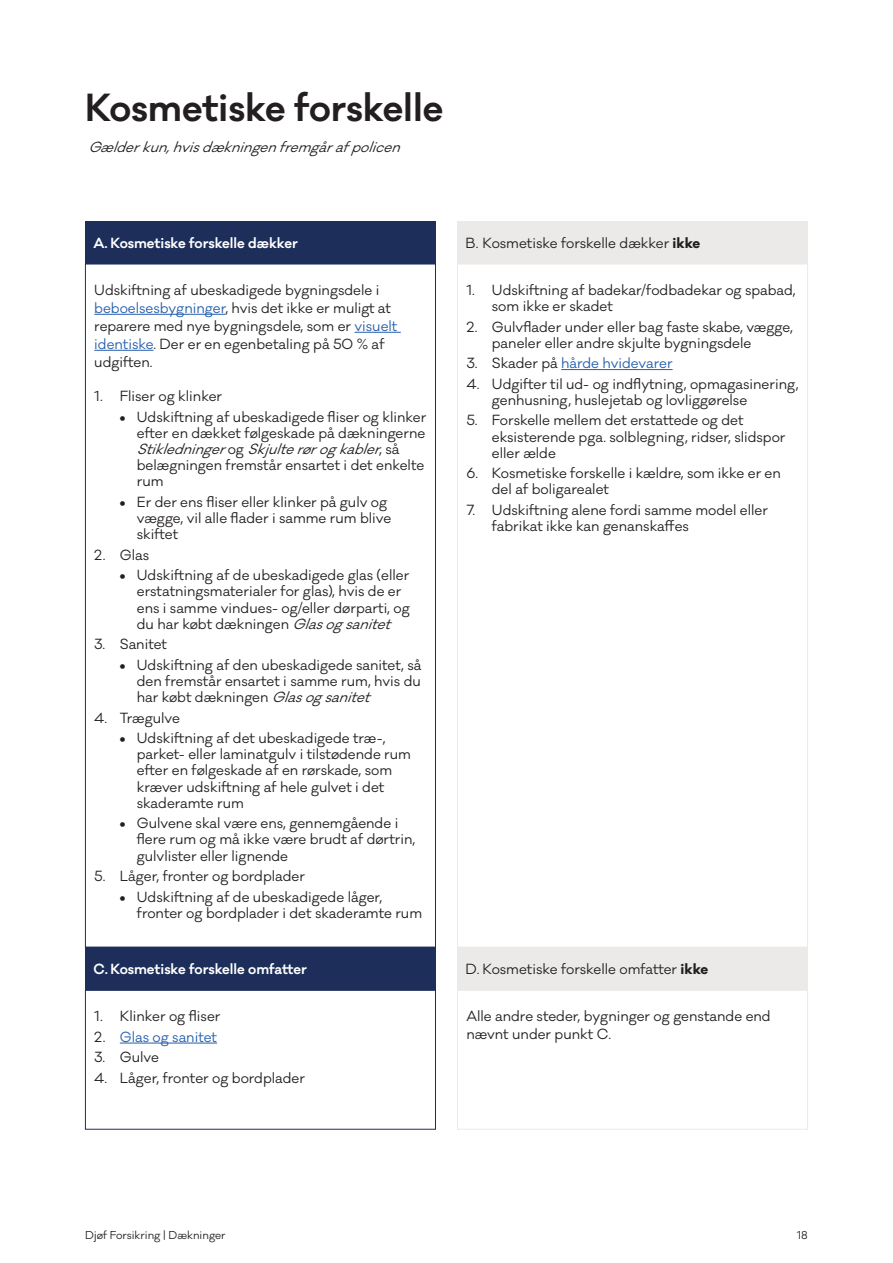
<style>
.page{position:relative;width:893px;height:1263px;background:#fff}
.page>*{position:absolute;margin:0;border:0;box-sizing:border-box;transform-origin:0 0}
.H3_Afsnitsoverskrift{font:600 36px "Galano Classic";color:#231f20}
.Brødtekst{font:13.5px/16.2px "Galano Classic";color:#231f20}
.Overskrift_Skema{font:13.5px "Galano Classic";color:#231f20}
.Overskrift_Skema_HVID{font:600 13.5px "Galano Classic";color:#fff}
.t1{font:13.5px "Galano Classic";color:#255fad}
.Brødtekst-2{font:italic 13.5px "Galano Classic";color:#231f20}
.Sidetal{font:10.5px "Galano Classic";color:#231f20}
.s1{font-weight:700}
.s2{color:#255fad}
.s3{font-style:italic}
.s4{color:#231f20}
</style>
<div class="page">
<hr style="left:120px;top:1043px;width:97px;height:1px;background:#255fad">
<div style="left:85px;top:990px;width:351px;height:139px;border:1px solid #1d2e5b"></div>
<div style="left:457px;top:990px;width:351px;height:139px;border:1px solid #eceae8"></div>
<hr style="left:561px;top:369px;width:112px;height:1px;background:#255fad">
<hr style="left:94px;top:314px;width:131px;height:1px;background:#255fad">
<hr style="left:354px;top:332px;width:47px;height:1px;background:#255fad">
<hr style="left:94px;top:350px;width:59px;height:1px;background:#255fad">
<div style="left:457px;top:947px;width:351px;height:43px;background:#eceae8"></div>
<div style="left:85px;top:947px;width:351px;height:43px;background:#1d2e5b"></div>
<div style="left:457px;top:221px;width:351px;height:43px;background:#eceae8"></div>
<div style="left:85px;top:221px;width:351px;height:43px;background:#1d2e5b"></div>
<p class="H3_Afsnitsoverskrift" style="left:85px;top:84px;width:360px">Kosmetiske forskelle</p>
<p class="Brødtekst-2" style="left:88px;top:138px;width:319px">Gælderkun,hvisdækningenfremgårafpolicen</p>
<p class="Overskrift_Skema_HVID" style="left:94px;top:234px;width:206px">A. Kosmetiske forskelle dækker</p>
<p class="Overskrift_Skema" style="left:466px;top:234px;width:236px">B. Kosmetiske forskelle dækker <span class="s1">ikke</span></p>
<p class="Brødtekst" style="left:94px;top:281px;width:305px;line-height:18px">Udskiftning af ubeskadigede bygningsdele i <span class="s2">beboelsesbygninger</span>, hvis det ikke er muligt at reparere med nye bygningsdele, som er <span class="s2">visuelt identiske</span>. Der er en egenbetaling på 50 % af udgiften.</p>
<p class="Brødtekst" style="left:94px;top:388px;width:129px">1. Fliser og klinker</p>
<p class="Brødtekst" style="left:137px;top:409px;width:291px;text-indent:-17px"><span class="s1">•</span> Udskiftning af ubeskadigede fliser og klinker efter en dækket følgeskade på dækningerne <span class="s3">Stikledninger</span>o g <span class="s3">Skj ulterørogkabler</span>, s å belægningen fremstår ensartet i det enkelte rum</p>
<p class="Brødtekst" style="left:137px;top:494px;width:256px;text-indent:-17px"><span class="s1">•</span> Er der ens fliser eller klinker på gulv og vægge, vil alle flader i samme rum blive skiftet</p>
<p class="Brødtekst" style="left:94px;top:547px;width:56px">2. Glas</p>
<p class="Brødtekst" style="left:137px;top:567px;width:275px;text-indent:-17px"><span class="s1">•</span> Udskiftning af de ubeskadigede glas (eller erstatningsmaterialer for glas), hvis de er ens i samme vindues- og/eller dørparti, og du har købt dækningen <span class="s3">Glasogsanitet</span></p>
<p class="Brødtekst" style="left:94px;top:636px;width:74px">3. Sanitet</p>
<p class="Brødtekst" style="left:137px;top:657px;width:286px;text-align:justify;text-indent:-17px"><span class="s1">•</span> Udskiftning af den ubeskadigede sanitet, så den fremstår ensartet i samme rum, hvis du har købt dækningen <span class="s3">Glasogsanitet</span></p>
<p class="Brødtekst" style="left:94px;top:710px;width:87px">4. Trægulve</p>
<p class="Brødtekst" style="left:137px;top:730px;width:276px;text-indent:-17px"><span class="s1">•</span> Udskiftning af det ubeskadigede træ-, parket- eller laminatgulv i tilstødende rum efter en følgeskade af en rørskade, som kræver udskiftning af hele gulvet i det skaderamte rum</p>
<p class="Brødtekst" style="left:137px;top:815px;width:280px;text-indent:-17px"><span class="s1">•</span> Gulvene skal være ens, gennemgående i flere rum og må ikke være brudt af dørtrin, gulvlister eller lignende</p>
<p class="Brødtekst" style="left:94px;top:868px;width:212px">5. Låger, fronter og bordplader</p>
<p class="Brødtekst" style="left:137px;top:889px;width:287px;text-indent:-17px"><span class="s1">•</span> Udskiftning af de ubeskadigede låger, fronter og bordplader i det skaderamte rum</p>
<p class="Brødtekst" style="left:492px;top:282px;width:305px;text-indent:-26px">1. Udskiftning af badekar/fodbadekar og spabad, som ikke er skadet</p>
<p class="Brødtekst" style="left:492px;top:319px;width:302px;text-indent:-26px">2. Gulvflader under eller bag faste skabe, vægge, paneler eller andre skjulte bygningsdele</p>
<p class="t1" style="left:466px;top:354px;width:208px"><span class="s4">3. Skader på</span> hårde hvidevarer</p>
<p class="Brødtekst" style="left:492px;top:376px;width:308px;text-indent:-26px">4. Udgifter til ud- og indflytning, opmagasinering, genhusning, huslejetab og lovliggørelse</p>
<p class="Brødtekst" style="left:492px;top:412px;width:295px;text-indent:-26px">5. Forskelle mellem det erstattede og det eksisterende pga. solblegning, ridser, slidspor eller ælde</p>
<p class="Brødtekst" style="left:492px;top:465px;width:291px;text-indent:-26px">6. Kosmetiske forskelle i kældre, som ikke er en del af boligarealet</p>
<p class="Brødtekst" style="left:492px;top:502px;width:278px;text-indent:-26px">7. Udskiftning alene fordi samme model eller fabrikat ikke kan genanskaffes</p>
<p class="Overskrift_Skema_HVID" style="left:94px;top:960px;width:215px">C. Kosmetiske forskelle omfatter</p>
<p class="Overskrift_Skema" style="left:466px;top:961px;width:244px">D. Kosmetiske forskelle omfatter <span class="s1">ikke</span></p>
<p class="Brødtekst" style="left:94px;top:1008px;width:128px">1. Klinker og fliser</p>
<p class="t1" style="left:94px;top:1028px;width:124px"><span class="s4">2.</span> Glas og sanitet</p>
<p class="Brødtekst" style="left:94px;top:1049px;width:66px">3. Gulve</p>
<p class="Brødtekst" style="left:94px;top:1070px;width:212px">4. Låger, fronter og bordplader</p>
<p class="Brødtekst" style="left:466px;top:1007px;width:306px;line-height:18px">Alle andre steder, bygninger og genstande end nævnt under punkt C.</p>
<p class="Sidetal" style="left:85px;top:1229px;width:142px">Djøf Forsikring | Dækninger</p>
<p class="Sidetal" style="left:797px;top:1229px;width:13px">18</p>
</div>
